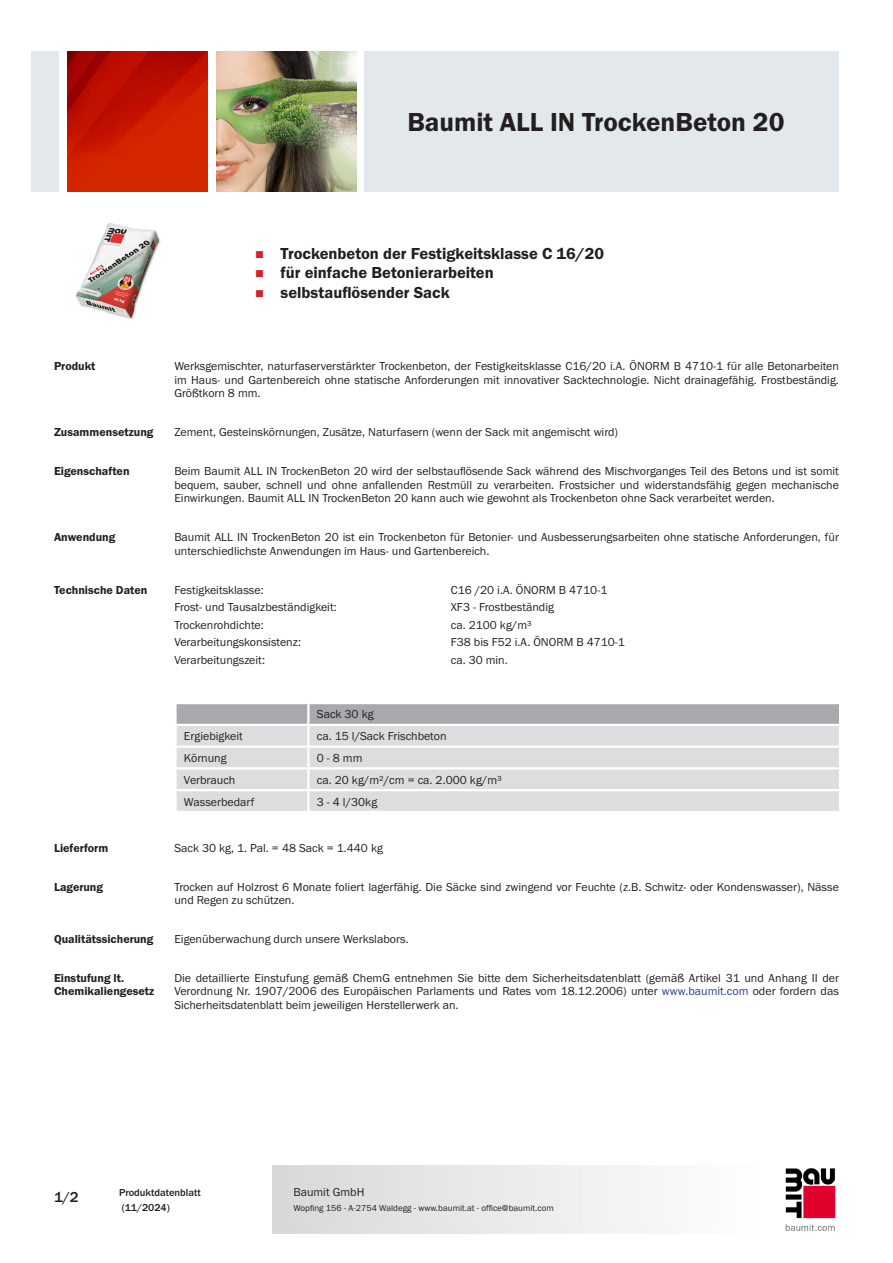
<style>
.page{position:relative;width:893px;height:1263px;background:#fff}
.page>*{position:absolute;margin:0;border:0;box-sizing:border-box;transform-origin:0 0}
.PDS_Produktname{font:27px "BM Franklin Gothic URW Dem";color:#231f20}
.t1{font:16.5px "BM Franklin Gothic URW Dem";color:#231f20}
.t2{font:500 15px "BM Franklin Gothic URW";color:#231f20}
.PDS_Standard{font:12px/13.5px "BM Franklin Gothic URW Boo";color:#231f20;text-align:justify}
.PDS_Standard_linksbü{font:12px "BM Franklin Gothic URW Boo";color:#231f20}
.PDS_Header{font:12px/13.5px "BM Franklin Gothic URW Dem";color:#231f20}
.t3{font:500 10.5px/15px "BM Franklin Gothic URW";color:#231f20}
.t4{font:9px "BM Franklin Gothic URW Boo";color:#231f20}
.s1{color:#253f8e}
</style>
<div class="page">
<img style="left:785px;top:1168px;width:51px;height:63px">
<div style="left:32px;top:51px;width:27px;height:140px;background:#e2e8eb"></div>
<img style="left:68px;top:52px;width:140px;height:139px">
<img style="left:216px;top:51px;width:141px;height:140px">
<div style="left:365px;top:51px;width:474px;height:140px;background:#e2e8eb"></div>
<img style="left:75px;top:223px;width:86px;height:97px">
<div style="left:177px;top:769px;width:662px;height:42px;background:#dcdddf"></div>
<svg style="left:176px;top:703px;width:664px;height:64px;background:#cfd0d2"></svg>
<hr style="left:307px;top:769px;width:2px;height:20px;background:#fff">
<hr style="left:174px;top:789px;width:134px;height:2px;background:#fff">
<hr style="left:308px;top:789px;width:533px;height:2px;background:#fff">
<hr style="left:307px;top:791px;width:2px;height:20px;background:#fff">
<p class="PDS_Produktname" style="left:407px;top:106px;width:379px">Baumit ALL IN TrockenBeton 20</p>
<p class="t1" style="left:281px;top:243px;width:325px">Trockenbeton der Festigkeitsklasse C 16/20</p>
<p class="t1" style="left:281px;top:263px;width:215px">für einfache Betonierarbeiten</p>
<p class="t1" style="left:281px;top:282px;width:171px">selbstauflösender Sack</p>
<p class="PDS_Header" style="left:54px;top:360px;width:43px">Produkt</p>
<p class="PDS_Standard" style="left:174px;top:360px;width:666px">Werksgemischter, naturfaserverstärkter Trockenbeton, der Festigkeitsklasse C16/20 i.A. ÖNORM B 4710-1 für alle Betonarbeiten im Haus- und Gartenbereich ohne statische Anforderungen mit innovativer Sacktechnologie. Nicht drainagefähig. Frostbeständig.<br>Größtkorn 8 mm.</p>
<p class="PDS_Header" style="left:54px;top:426px;width:101px">Zusammensetzung</p>
<p class="PDS_Standard" style="left:174px;top:426px;width:445px">Zement, Gesteinskörnungen, Zusätze, Naturfasern (wenn der Sack mit angemischt wird)</p>
<p class="PDS_Header" style="left:54px;top:465px;width:77px">Eigenschaften</p>
<p class="PDS_Standard" style="left:174px;top:465px;width:666px">Beim Baumit ALL IN TrockenBeton 20 wird der selbstauflösende Sack während des Mischvorganges Teil des Betons und ist somit bequem, sauber, schnell und ohne anfallenden Restmüll zu verarbeiten. Frostsicher und widerstandsfähig gegen mechanische Einwirkungen. Baumit ALL IN TrockenBeton 20 kann auch wie gewohnt als Trockenbeton ohne Sack verarbeitet werden.</p>
<p class="PDS_Header" style="left:54px;top:530px;width:63px">Anwendung</p>
<p class="PDS_Standard" style="left:174px;top:530px;width:666px">Baumit ALL IN TrockenBeton 20 ist ein Trockenbeton für Betonier- und Ausbesserungsarbeiten ohne statische Anforderungen, für unterschiedlichste Anwendungen im Haus- und Gartenbereich.</p>
<p class="PDS_Header" style="left:54px;top:583px;width:95px">Technische Daten</p>
<p class="PDS_Standard_linksbü" style="left:174px;top:582px;width:91px">Festigkeitsklasse:</p>
<p class="PDS_Standard_linksbü" style="left:451px;top:582px;width:158px">C16 /20 i.A. ÖNORM B 4710-1</p>
<p class="PDS_Standard_linksbü" style="left:174px;top:600px;width:164px">Frost- und Tausalzbeständigkeit:</p>
<p class="PDS_Standard_linksbü" style="left:451px;top:600px;width:105px">XF3 - Frostbeständig</p>
<p class="PDS_Standard_linksbü" style="left:174px;top:617px;width:91px">Trockenrohdichte:</p>
<p class="PDS_Standard_linksbü" style="left:451px;top:617px;width:83px">ca. 2100 kg/m³</p>
<p class="PDS_Standard_linksbü" style="left:174px;top:635px;width:128px">Verarbeitungskonsistenz:</p>
<p class="PDS_Standard_linksbü" style="left:451px;top:635px;width:176px">F38 bis F52 i.A. ÖNORM B 4710-1</p>
<p class="PDS_Standard_linksbü" style="left:174px;top:652px;width:92px">Verarbeitungszeit:</p>
<p class="PDS_Standard_linksbü" style="left:451px;top:652px;width:59px">ca. 30 min.</p>
<p class="PDS_Standard_linksbü" style="left:317px;top:707px;width:58px">Sack 30 kg</p>
<p class="PDS_Standard_linksbü" style="left:184px;top:729px;width:60px">Ergiebigkeit</p>
<p class="PDS_Standard_linksbü" style="left:317px;top:729px;width:131px">ca. 15 l/Sack Frischbeton</p>
<p class="PDS_Standard_linksbü" style="left:184px;top:750px;width:44px">Körnung</p>
<p class="PDS_Standard_linksbü" style="left:317px;top:750px;width:47px">0 - 8 mm</p>
<p class="PDS_Standard_linksbü" style="left:184px;top:772px;width:53px">Verbrauch</p>
<p class="PDS_Standard_linksbü" style="left:317px;top:772px;width:186px">ca. 20 kg/m²/cm = ca. 2.000 kg/m³</p>
<p class="PDS_Standard_linksbü" style="left:184px;top:794px;width:72px">Wasserbedarf</p>
<p class="PDS_Standard_linksbü" style="left:317px;top:794px;width:62px">3 - 4 l/30kg</p>
<p class="PDS_Header" style="left:54px;top:841px;width:56px">Lieferform</p>
<p class="PDS_Standard" style="left:174px;top:841px;width:210px">Sack 30 kg, 1. Pal. = 48 Sack = 1.440 kg</p>
<p class="PDS_Header" style="left:54px;top:880px;width:51px">Lagerung</p>
<p class="PDS_Standard" style="left:174px;top:880px;width:666px">Trocken auf Holzrost 6 Monate foliert lagerfähig. Die Säcke sind zwingend vor Feuchte (z.B. Schwitz- oder Kondenswasser), Nässe und Regen zu schützen.</p>
<p class="PDS_Header" style="left:54px;top:932px;width:101px">Qualitätssicherung</p>
<p class="PDS_Standard" style="left:174px;top:932px;width:236px">Eigenüberwachung durch unsere Werkslabors.</p>
<p class="PDS_Header" style="left:54px;top:971px;width:102px">Einstufung lt.<br>Chemikaliengesetz</p>
<p class="PDS_Standard" style="left:174px;top:971px;width:666px">Die detaillierte Einstufung gemäß ChemG entnehmen Sie bitte dem Sicherheitsdatenblatt (gemäß Artikel 31 und Anhang II der Verordnung Nr. 1907/2006 des Europäischen Parlaments und Rates vom 18.12.2006) unter <span class="s1">www.baumit.com</span> oder fordern das Sicherheitsdatenblatt beim jeweiligen Herstellerwerk an.</p>
<p class="t2" style="left:54px;top:1188px;width:26px">1/2</p>
<p class="t3" style="left:119px;top:1185px;width:83px">Produktdatenblatt (11/2024)</p>
<p class="PDS_Standard" style="left:293px;top:1185px;width:73px">Baumit GmbH</p>
<p class="t4" style="left:293px;top:1202px;width:262px">Wopfing 156 - A-2754 Waldegg - www.baumit.at - office@baumit.com</p>
</div>
